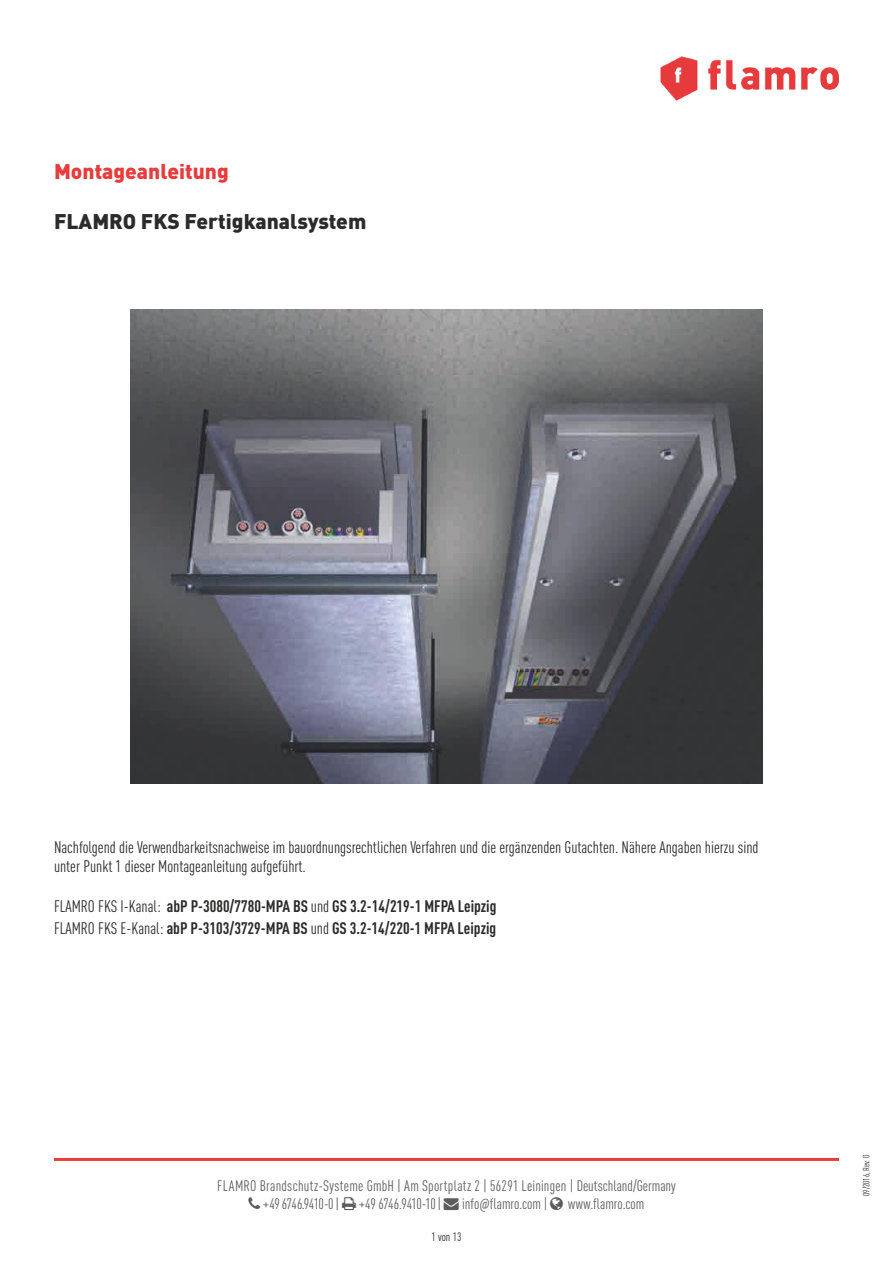
<style>
.page{position:relative;width:893px;height:1263px;background:#fff}
.page>*{position:absolute;margin:0;border:0;box-sizing:border-box;transform-origin:0 0}
.t1{font:900 21px "DIN Pro";color:#2b2b2a}
.t2{font:900 21px "DIN Pro";color:#e73c3b}
.t3{font:condensed 16.5px/19.8px "DIN Pro";color:#2b2b2a}
.t4{font:700 condensed 16.5px/21.6px "DIN Pro";color:#2b2b2a}
.t5{font:condensed 15px/18px "DIN Pro";letter-spacing:.01em;color:#5c5c5b}
.t6{font:condensed 15px "DIN Pro";letter-spacing:-.01em;color:#5c5c5b}
.t7{font:condensed 12px "DIN Pro";color:#2b2b2a}
.t8{font:condensed 9px "DIN Pro";color:#2b2b2a}
.s1{font-weight:400}
</style>
<div class="page">
<hr style="left:54px;top:1158px;width:785px;height:3px;background:#e73c3b">
<img style="left:660px;top:56px;width:179px;height:44px">
<img style="left:130px;top:309px;width:633px;height:475px">
<p class="t2" style="left:54px;top:153px;width:176px">Montageanleitung</p>
<p class="t1" style="left:54px;top:204px;width:314px">FLAMRO FKS Fertigkanalsystem</p>
<p class="t3" style="left:54px;top:836px;width:706px">Nachfolgend die Verwendbarkeitsnachweise im bauordnungsrechtlichen Verfahren und die ergänzenden Gutachten. Nähere Angaben hierzu sind unter Punkt 1 dieser Montageanleitung aufgeführt.</p>
<p class="t4" style="left:54px;top:894px;width:444px"><span class="s1">FLAMRO FKS I-Kanal:</span> abP P-3080/7780-MPA BS <span class="s1">und</span> GS 3.2-14/219-1 MFPA Leipzig<br><span class="s1">FLAMRO FKS E-Kanal:</span> abP P-3103/3729-MPA BS <span class="s1">und</span> GS 3.2-14/220-1 MFPA Leipzig</p>
<p class="t5" style="left:263px;top:1176px;width:414px;text-indent:-46px">FLAMRO Brandschutz-Systeme GmbH | Am Sportplatz 2 | 56291 Leiningen | Deutschland/Germany +49 6746.9410-0 |</p>
<p class="t6" style="left:359px;top:1193px;width:190px">+49 6746.9410-10 | → info@flamro.com |</p>
<p class="t5" style="left:568px;top:1194px;width:78px">www.flamro.com</p>
<p class="t7" style="left:431px;top:1228px;width:31px">1 von 13</p>
<p class="t8" style="left:860px;top:1196px;width:43px;rotate:-90deg">09/2016, Rev. 0</p>
</div>
